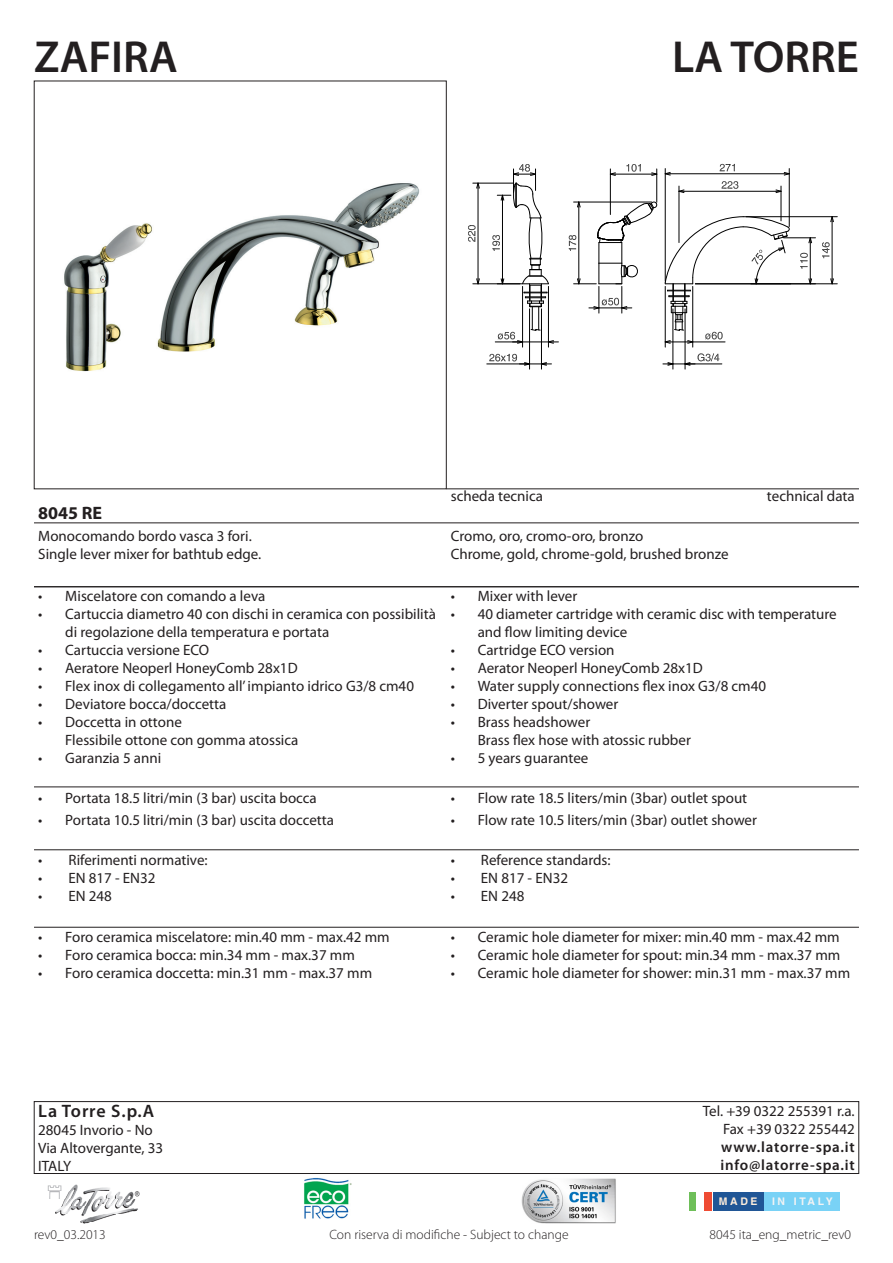
<style>
.page{position:relative;width:893px;height:1263px;background:#fff}
.page>*{position:absolute;margin:0;border:0;box-sizing:border-box;transform-origin:0 0}
.t1{font:600 45px "Myriad Pro";color:#231f20}
.t2{font:600 18px "Myriad Pro";letter-spacing:.05em;color:#231f20}
.t3{font:700 18px "Myriad Pro";color:#231f20}
.t4{font:15px/18px "Myriad Pro";color:#231f20}
.t5{font:600 15px "Myriad Pro";letter-spacing:.05em;color:#231f20}
.t6{font:300 13.5px "Myriad Pro";color:#231f20}
.t7{font:700 10.5px "Helvetica";letter-spacing:.25em;color:#f2f3f4}
.t8{font:700 10.5px "Helvetica";color:#feeddb}
</style>
<div class="page">
<div style="left:34px;top:1101px;width:825px;height:73px;border:1px solid #231f20"></div>
<img style="left:47px;top:1184px;width:93px;height:40px">
<img style="left:64px;top:183px;width:356px;height:189px">
<hr style="left:34px;top:586px;width:825px;height:1px;background:#231f20">
<hr style="left:34px;top:523px;width:825px;height:1px;background:#231f20">
<hr style="left:34px;top:849px;width:825px;height:1px;background:#231f20">
<hr style="left:34px;top:927px;width:825px;height:1px;background:#231f20">
<hr style="left:34px;top:587px;width:825px;height:1px;background:#231f20">
<div style="left:713px;top:1192px;width:52px;height:18px;background:#205696"></div>
<div style="left:765px;top:1192px;width:75px;height:18px;background:#79d2f6"></div>
<div style="left:689px;top:1192px;width:8px;height:18px;background:#6ebf59"></div>
<div style="left:704px;top:1192px;width:8px;height:18px;background:#ef4b33"></div>
<img style="left:521px;top:1178px;width:95px;height:45px">
<img style="left:304px;top:1178px;width:48px;height:41px">
<hr style="left:34px;top:787px;width:825px;height:1px;background:#231f20">
<hr style="left:446px;top:489px;width:413px;height:1px;background:#231f20">
<svg style="left:472px;top:163px;width:366px;height:207px"></svg>
<hr style="left:665px;top:169px;width:1px;height:112px;background:#000">
<hr style="left:789px;top:169px;width:1px;height:57px;background:#000">
<hr style="left:670px;top:173px;width:114px;height:1px;background:#000">
<svg style="left:665px;top:172px;width:6px;height:4px"></svg>
<svg style="left:784px;top:172px;width:6px;height:4px"></svg>
<svg style="left:720px;top:164px;width:15px;height:7px"></svg>
<hr style="left:695px;top:283px;width:142px;height:1px;background:#000">
<hr style="left:746px;top:216px;width:91px;height:1px;background:#000">
<hr style="left:832px;top:222px;width:1px;height:57px;background:#000">
<svg style="left:830px;top:278px;width:4px;height:6px"></svg>
<svg style="left:830px;top:216px;width:4px;height:6px"></svg>
<svg style="left:822px;top:242px;width:8px;height:17px"></svg>
<hr style="left:784px;top:238px;width:31px;height:1px;background:#000">
<hr style="left:810px;top:243px;width:1px;height:36px;background:#000">
<svg style="left:808px;top:237px;width:4px;height:6px"></svg>
<svg style="left:808px;top:278px;width:4px;height:6px"></svg>
<svg style="left:800px;top:253px;width:8px;height:16px"></svg>
<hr style="left:665px;top:286px;width:1px;height:61px;background:#000">
<hr style="left:692px;top:286px;width:1px;height:61px;background:#000">
<svg style="left:665px;top:216px;width:124px;height:128px"></svg>
<hr style="left:673px;top:309px;width:1px;height:60px;background:#000">
<hr style="left:685px;top:309px;width:1px;height:60px;background:#000">
<hr style="left:685px;top:364px;width:37px;height:1px;background:#000">
<svg style="left:663px;top:353px;width:56px;height:13px"></svg>
<hr style="left:610px;top:169px;width:1px;height:45px;background:#000">
<hr style="left:656px;top:169px;width:1px;height:33px;background:#000">
<hr style="left:615px;top:174px;width:37px;height:1px;background:#000">
<svg style="left:610px;top:172px;width:6px;height:4px"></svg>
<svg style="left:651px;top:172px;width:6px;height:4px"></svg>
<svg style="left:626px;top:164px;width:15px;height:8px"></svg>
<hr style="left:548px;top:286px;width:1px;height:61px;background:#000">
<hr style="left:522px;top:286px;width:1px;height:61px;background:#000">
<hr style="left:541px;top:309px;width:1px;height:60px;background:#000">
<hr style="left:529px;top:309px;width:1px;height:60px;background:#000">
<hr style="left:487px;top:364px;width:43px;height:1px;background:#000">
<svg style="left:489px;top:354px;width:62px;height:12px"></svg>
<hr style="left:473px;top:183px;width:41px;height:1px;background:#000">
<hr style="left:473px;top:283px;width:49px;height:1px;background:#000">
<hr style="left:478px;top:188px;width:1px;height:91px;background:#000">
<svg style="left:476px;top:182px;width:4px;height:7px"></svg>
<svg style="left:476px;top:278px;width:4px;height:6px"></svg>
<svg style="left:468px;top:225px;width:8px;height:17px"></svg>
<svg style="left:492px;top:164px;width:66px;height:180px"></svg>
<svg style="left:569px;top:201px;width:88px;height:112px"></svg>
<hr style="left:679px;top:186px;width:1px;height:57px;background:#000">
<hr style="left:781px;top:186px;width:1px;height:35px;background:#000">
<hr style="left:684px;top:191px;width:92px;height:1px;background:#000">
<svg style="left:678px;top:189px;width:7px;height:4px"></svg>
<svg style="left:775px;top:189px;width:7px;height:4px"></svg>
<svg style="left:722px;top:181px;width:17px;height:8px"></svg>
<p class="t1" style="left:34px;top:28px;width:145px">ZAFIRA</p>
<p class="t1" style="left:672px;top:28px;width:188px">LA TORRE</p>
<p class="t3" style="left:38px;top:501px;width:65px">8045 RE</p>
<p class="t4" style="left:38px;top:527px;width:215px">Monocomando bordo vasca 3 fori.</p>
<p class="t4" style="left:38px;top:545px;width:225px">Single lever mixer for bathtub edge.</p>
<p class="t4" style="left:38px;top:586px;width:229px">• Miscelatore con comando a leva</p>
<p class="t4" style="left:65px;top:604px;width:372px;text-indent:-27px">• Cartuccia diametro 40 con dischi in ceramica con possibilità di regolazione della temperatura e portata</p>
<p class="t4" style="left:38px;top:640px;width:172px">• Cartuccia versione ECO</p>
<p class="t4" style="left:38px;top:658px;width:261px">• Aeratore Neoperl HoneyComb 28x1D</p>
<p class="t4" style="left:38px;top:676px;width:377px">• Flex inox di collegamento all’ impianto idrico G3/8 cm40</p>
<p class="t4" style="left:38px;top:694px;width:190px">• Deviatore bocca/doccetta</p>
<p class="t4" style="left:65px;top:712px;width:235px;text-indent:-27px">• Doccetta in ottone<br>Flessibile ottone con gomma atossica</p>
<p class="t4" style="left:38px;top:748px;width:125px">• Garanzia 5 anni</p>
<p class="t4" style="left:38px;top:789px;width:280px">• Portata 18.5 litri/min (3 bar) uscita bocca</p>
<p class="t4" style="left:38px;top:810px;width:297px">• Portata 10.5 litri/min (3 bar) uscita doccetta</p>
<p class="t4" style="left:38px;top:851px;width:171px">• Riferimenti normative:</p>
<p class="t4" style="left:38px;top:869px;width:119px">• EN 817 - EN32</p>
<p class="t4" style="left:38px;top:887px;width:75px">• EN 248</p>
<p class="t4" style="left:38px;top:928px;width:353px">• Foro ceramica miscelatore: min.40 mm - max.42 mm</p>
<p class="t4" style="left:38px;top:946px;width:318px">• Foro ceramica bocca: min.34 mm - max.37 mm</p>
<p class="t4" style="left:38px;top:964px;width:335px">• Foro ceramica doccetta: min.31 mm - max.37 mm</p>
<p class="t4" style="left:451px;top:487px;width:94px">scheda tecnica</p>
<p class="t4" style="left:767px;top:487px;width:89px">technical data</p>
<p class="t4" style="left:451px;top:527px;width:194px">Cromo, oro, cromo-oro, bronzo</p>
<p class="t4" style="left:451px;top:545px;width:279px">Chrome, gold, chrome-gold, brushed bronze</p>
<p class="t4" style="left:451px;top:586px;width:128px">• Mixer with lever</p>
<p class="t4" style="left:478px;top:604px;width:360px;text-indent:-27px">• 40 diameter cartridge with ceramic disc with temperature and flow limiting device</p>
<p class="t4" style="left:451px;top:640px;width:165px">• Cartridge ECO version</p>
<p class="t4" style="left:451px;top:658px;width:253px">• Aerator Neoperl HoneyComb 28x1D</p>
<p class="t4" style="left:451px;top:676px;width:317px">• Water supply connections flex inox G3/8 cm40</p>
<p class="t4" style="left:451px;top:694px;width:169px">• Diverter spout/shower</p>
<p class="t4" style="left:478px;top:712px;width:215px;text-indent:-27px">• Brass headshower<br>Brass flex hose with atossic rubber</p>
<p class="t4" style="left:451px;top:748px;width:139px">• 5 years guarantee</p>
<p class="t4" style="left:451px;top:789px;width:298px">• Flow rate 18.5 liters/min (3bar) outlet spout</p>
<p class="t4" style="left:451px;top:810px;width:308px">• Flow rate 10.5 liters/min (3bar) outlet shower</p>
<p class="t4" style="left:451px;top:851px;width:161px">• Reference standards:</p>
<p class="t4" style="left:451px;top:869px;width:119px">• EN 817 - EN32</p>
<p class="t4" style="left:451px;top:887px;width:75px">• EN 248</p>
<p class="t4" style="left:451px;top:928px;width:390px">• Ceramic hole diameter for mixer: min.40 mm - max.42 mm</p>
<p class="t4" style="left:451px;top:946px;width:391px">• Ceramic hole diameter for spout: min.34 mm - max.37 mm</p>
<p class="t4" style="left:451px;top:964px;width:401px">• Ceramic hole diameter for shower: min.31 mm - max.37 mm</p>
<p class="t2" style="left:38px;top:1100px;width:117px">La Torre S.p.A</p>
<p class="t4" style="left:38px;top:1121px;width:116px">28045 Invorio - No</p>
<p class="t4" style="left:38px;top:1139px;width:126px">Via Altovergante, 33</p>
<p class="t4" style="left:38px;top:1157px;width:35px">ITALY</p>
<p class="t4" style="left:703px;top:1102px;width:153px">Tel. +39 0322 255391 r.a.</p>
<p class="t4" style="left:723px;top:1120px;width:133px">Fax +39 0322 255442</p>
<p class="t5" style="left:721px;top:1137px;width:135px">www.latorre-spa.it</p>
<p class="t5" style="left:721px;top:1155px;width:136px">info@latorre-spa.it</p>
<p class="t8" style="left:719px;top:1195px;width:40px">MADE</p>
<p class="t7" style="left:772px;top:1195px;width:62px">IN ITALY</p>
<p class="t6" style="left:34px;top:1226px;width:73px">rev0_03.2013</p>
<p class="t6" style="left:329px;top:1226px;width:241px">Con riserva di modifiche - Subject to change</p>
<p class="t6" style="left:710px;top:1226px;width:143px">8045 ita_eng_metric_rev0</p>
</div>
